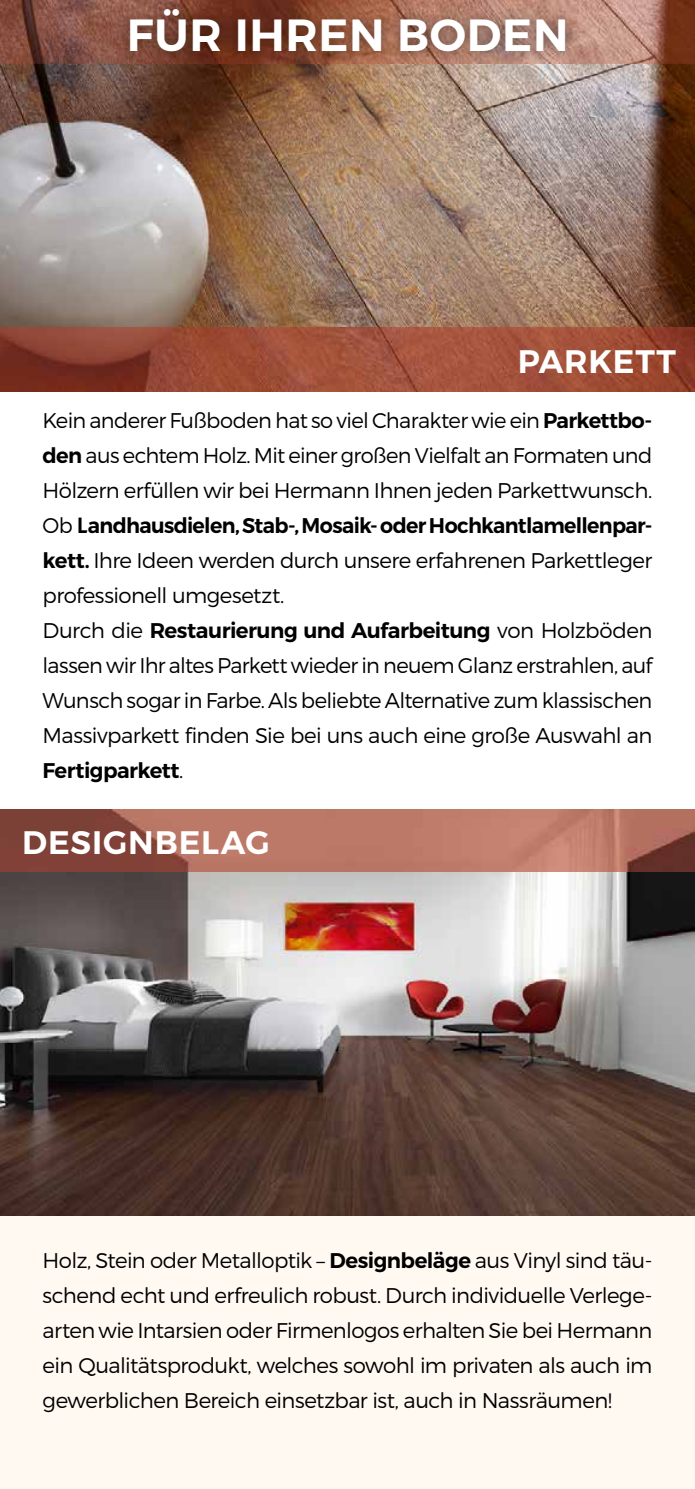
<style>
.page{position:relative;width:695px;height:1489px;background:#fff}
.page>*{position:absolute;margin:0;border:0;box-sizing:border-box;transform-origin:0 0}
.t1{font:600 45px "Montserrat";letter-spacing:.015em;color:#fff}
.t2{font:600 32.5px "Montserrat";letter-spacing:.025em;color:#fff}
.t3{font:300 21.25px/35px "Montserrat";letter-spacing:-.03em;color:#000}
.s1{font-weight:600}
.s2{font-family:"Officina Sans";font-weight:700;font-size:22.5px}
</style>
<div class="page">
<img style="left:0;top:0;width:694px;height:392px">
<div style="left:0;top:1215px;width:694px;height:273px;background:#fff9f2"></div>
<img style="left:0;top:871px;width:694px;height:344px">
<svg style="left:0;top:809px;width:694px;height:62px;background:#ac6a5b"></svg>
<img style="left:118px;top:0;width:458px;height:63px">
<hr style="left:694px;top:0;width:1px;height:402px;background:#fff9f2">
<hr style="left:694px;top:1215px;width:1px;height:273px;background:#e5e4e2">
<hr style="left:694px;top:402px;width:1px;height:53px;background:#d08d7b">
<h1 class="t1" style="left:127px;top:7px;width:443px">FÜR IHREN BODEN</h1>
<h2 class="t2" style="left:517px;top:341px;width:160px">PARKETT</h2>
<p class="t3" style="left:43px;top:402px;width:611px">Kein anderer Fußboden hat so viel Charakter wie ein <span class="s1">Parkettbo&shy;den</span> aus echtem Holz. Mit einer großen Vielfalt an Formaten und Hölzern erfüllen wir bei Hermann Ihnen jeden Parkettwunsch.<br>Ob <span class="s2">L</span><span class="s1">andhausdielen, Stab-, Mosaik- oder Hochkantlamellenpar&shy;kett.</span> Ihre Ideen werden durch unsere erfahrenen Parkettleger professionell umgesetzt.<br>Durch die <span class="s1">Restaurierung und Aufarbeitung</span> von Holzböden lassen wir Ihr altes Parkett wieder in neuem Glanz erstrahlen, auf Wunsch sogar in Farbe. Als beliebte Alternative zum klassischen Massivparkett finden Sie bei uns auch eine große Auswahl an <span class="s1">Fertigparkett</span>.</p>
<h2 class="t2" style="left:22px;top:822px;width:249px">DESIGNBELAG</h2>
<p class="t3" style="left:43px;top:1242px;width:611px;text-align:justify">Holz, Stein oder Metalloptik – <span class="s1">Designbeläge</span> aus Vinyl sind täu&shy;schend echt und erfreulich robust. Durch individuelle Verlege&shy;arten wie Intarsien oder Firmenlogos erhalten Sie bei Hermann ein Qualitätsprodukt, welches sowohl im privaten als auch im gewerblichen Bereich einsetzbar ist, auch in Nassräumen!</p>
</div>
